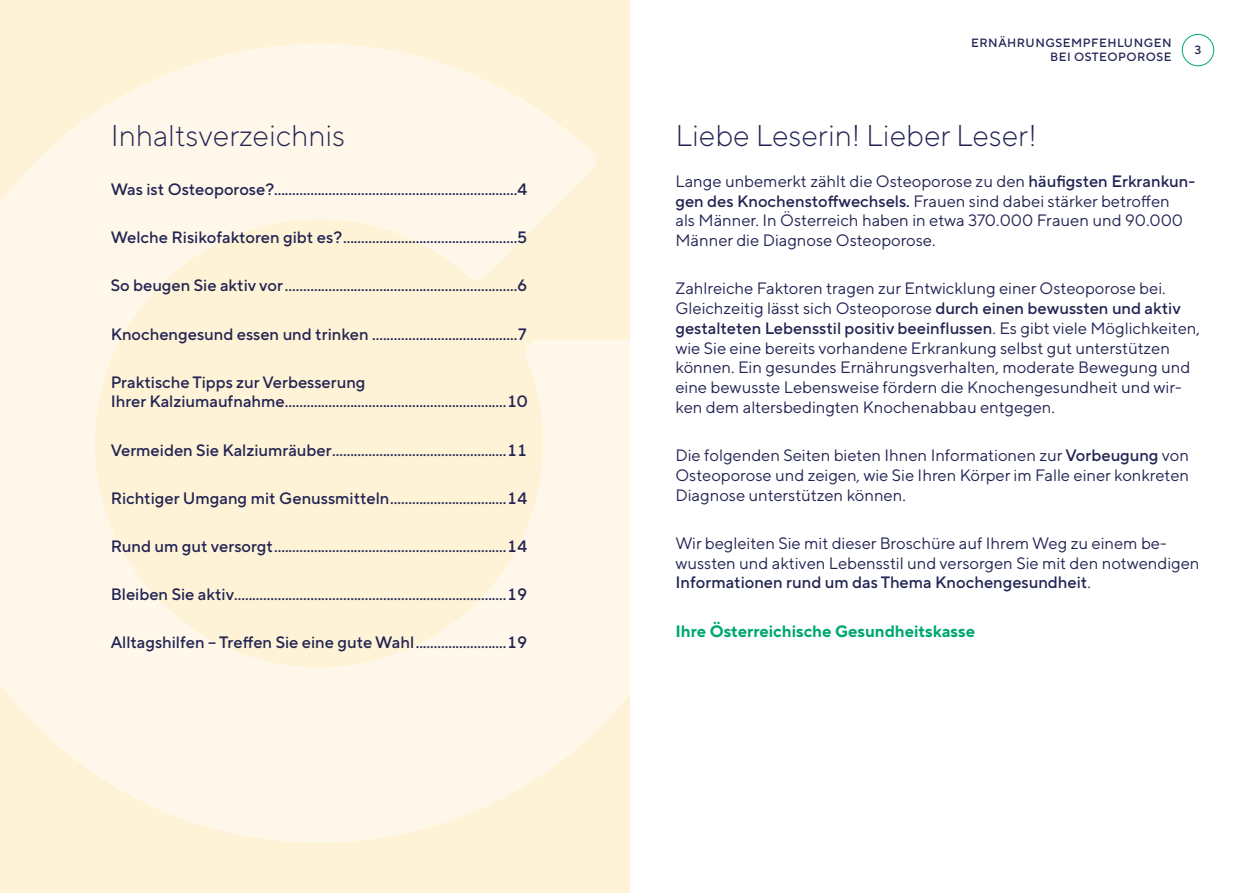
<style>
.page{position:relative;width:1259px;height:893px;background:#fff}
.page>*{position:absolute;margin:0;border:0;box-sizing:border-box;transform-origin:0 0}
.t1{font:300 30px "TT Norms Pro";color:#222453}
.t2{font:16.5px/19.8px "TT Norms Pro";color:#222453}
.t3{font:500 16.5px/19.8px "TT Norms Pro";color:#222453}
.t4{font:700 16.5px "TT Norms Pro";color:#00a870}
.t5{font:500 12px/14.4px "TT Norms Pro";letter-spacing:.04em;color:#222453;text-align:right}
.s1{font-weight:500}
</style>
<div class="page">
<div style="left:1182px;top:34px;width:32px;height:32px;border:1px solid #00a870;border-radius:50%"></div>
<div style="left:0;top:0;width:629px;height:893px;background:#fff3d7"></div>
<svg style="left:0;top:44px;width:630px;height:799px;fill:#fff8ea"></svg>
<h1 class="t1" style="left:111px;top:116px;width:236px">Inhaltsverzeichnis</h1>
<p class="t3" style="left:111px;top:179px;width:418px">Was ist Osteoporose?...................................................................4</p>
<p class="t3" style="left:111px;top:227px;width:418px">Welche Risikofaktoren gibt es?................................................5</p>
<p class="t3" style="left:111px;top:275px;width:418px">So beugen Sie aktiv vor................................................................6</p>
<p class="t3" style="left:111px;top:323px;width:418px">Knochengesund essen und trinken ........................................7</p>
<p class="t3" style="left:111px;top:371px;width:418px">Praktische Tipps zur Verbesserung<br>Ihrer Kalziumaufnahme.............................................................10</p>
<p class="t3" style="left:111px;top:439px;width:418px">Vermeiden Sie Kalziumräuber................................................11</p>
<p class="t3" style="left:111px;top:487px;width:418px">Richtiger Umgang mit Genussmitteln................................14</p>
<p class="t3" style="left:111px;top:535px;width:418px">Rund um gut versorgt................................................................14</p>
<p class="t3" style="left:111px;top:584px;width:418px">Bleiben Sie aktiv...........................................................................19</p>
<p class="t3" style="left:111px;top:632px;width:418px">Alltagshilfen – Treffen Sie eine gute Wahl.........................19</p>
<p class="t5" style="left:971px;top:35px;width:202px">ERNÄHRUNGSEMPFEHLUNGEN<br>BEI OSTEOPOROSE</p>
<p class="t5" style="left:1194px;top:42px;width:9px">3</p>
<h1 class="t1" style="left:675px;top:116px;width:363px">Liebe Leserin! Lieber Leser!</h1>
<p class="t2" style="left:675px;top:170px;width:521px">Lange unbemerkt zählt die Osteoporose zu den <span class="s1">häufigsten Erkrankun&shy;gen des Knochenstoffwechsels.</span> Frauen sind dabei stärker betroffen<br>als Männer. In Österreich haben in etwa 370.000 Frauen und 90.000<br>Männer die Diagnose Osteoporose.</p>
<p class="t2" style="left:675px;top:278px;width:526px">Zahlreiche Faktoren tragen zur Entwicklung einer Osteoporose bei.<br>Gleichzeitig lässt sich Osteoporose <span class="s1">durch einen bewussten und aktiv gestalteten Lebensstil positiv beeinflussen</span>. Es gibt viele Möglichkeiten, wie Sie eine bereits vorhandene Erkrankung selbst gut unterstützen können. Ein gesundes Ernährungsverhalten, moderate Bewegung und eine bewusste Lebensweise fördern die Knochengesundheit und wir&shy;ken dem altersbedingten Knochenabbau entgegen.</p>
<p class="t2" style="left:675px;top:445px;width:515px;text-align:justify">Die folgenden Seiten bieten Ihnen Informationen zur <span class="s1">Vorbeugung</span> von Osteoporose und zeigen, wie Sie Ihren Körper im Falle einer konkreten Diagnose unterstützen können.</p>
<p class="t2" style="left:675px;top:533px;width:525px">Wir begleiten Sie mit dieser Broschüre auf Ihrem Weg zu einem be&shy;wussten und aktiven Lebensstil und versorgen Sie mit den notwendigen<br><span class="s1">Informationen rund um das Thema Knochengesundheit</span>.</p>
<p class="t4" style="left:675px;top:620px;width:301px">Ihre Österreichische Gesundheitskasse</p>
</div>
